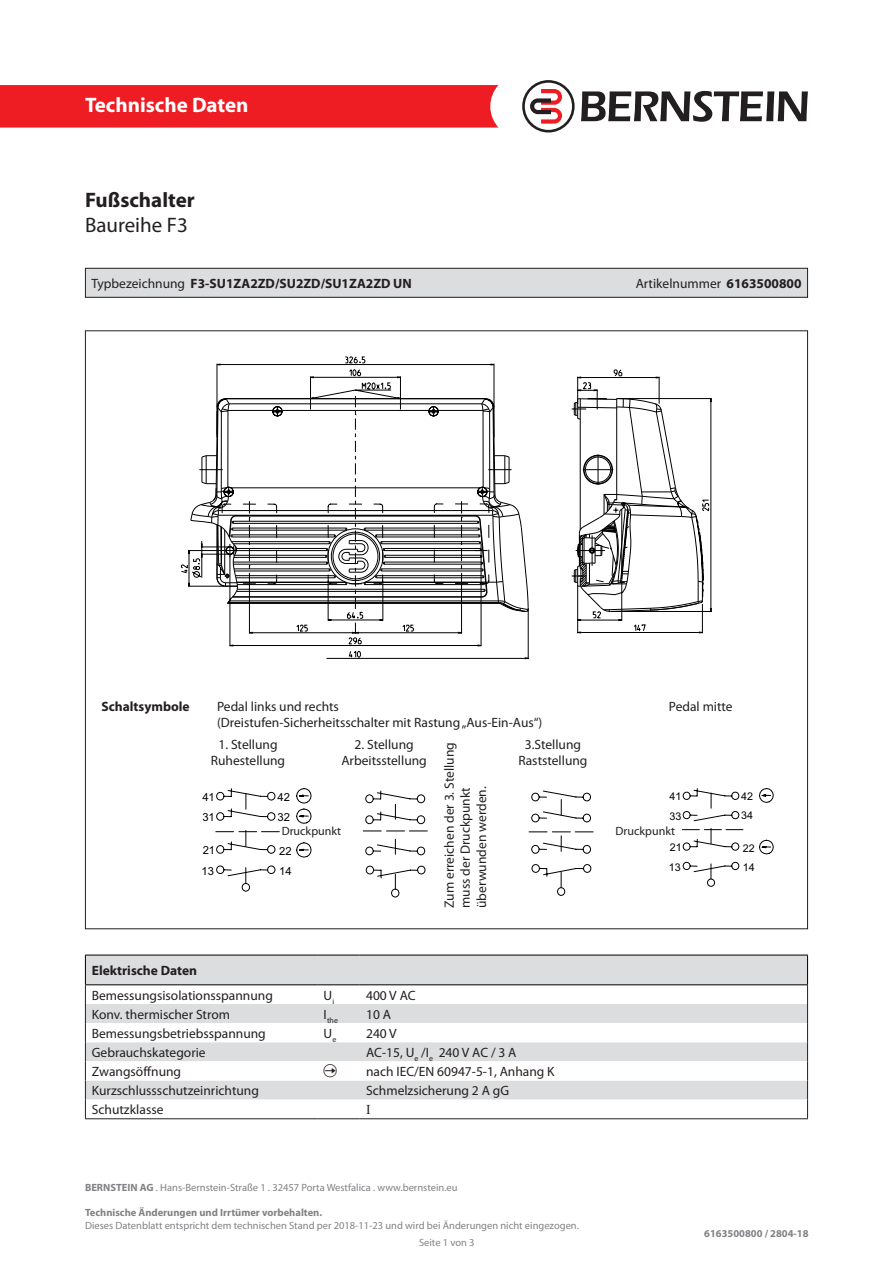
<style>
.page{position:relative;width:893px;height:1263px;background:#fff}
.page>*{position:absolute;margin:0;border:0;box-sizing:border-box;transform-origin:0 0}
.t1{font:700 21px "Myriad Pro";color:#fff}
.t2{font:700 21px "Myriad Pro";color:#231f20}
.t3{font:21px "Myriad Pro";color:#231f20}
.t4{font:13.5px/16.2px "Myriad Pro";color:#231f20;text-align:center}
.t5{font:700 13.5px "Myriad Pro";color:#231f20}
.t6{font:13.5px "Times New Roman";color:#231f20}
.t7{font:12px "Myriad Pro";color:#231f20}
.t8{font:11.1px/20.4px "Arial";color:#000001}
.t9{font:10.65px/19.4px "Arial";color:#000001}
.t10{font:10.5px "Myriad Pro";color:#808285}
.t11{font:700 10.5px "Myriad Pro";color:#808285}
.t12{font:7.8px "Myriad Pro";color:#231f20}
.s1{font-weight:400}
.s2{font-weight:700}
</style>
<div class="page">
<div style="left:0;top:85px;width:498px;height:43px;background:#ee1d23"></div>
<svg style="left:581px;top:91px;width:227px;height:31px"></svg>
<svg style="left:522px;top:80px;width:53px;height:53px"></svg>
<svg style="left:215px;top:788px;width:97px;height:104px"></svg>
<svg style="left:181px;top:356px;width:530px;height:303px"></svg>
<svg style="left:363px;top:790px;width:65px;height:107px"></svg>
<svg style="left:529px;top:790px;width:65px;height:106px"></svg>
<svg style="left:682px;top:788px;width:92px;height:99px"></svg>
<div style="left:85px;top:268px;width:722px;height:29px;background:#dcdddf"></div>
<div style="left:85px;top:268px;width:723px;height:30px;border:1px solid #231f20"></div>
<hr style="left:85px;top:1118px;width:232px;height:1px;background:#231f20">
<hr style="left:317px;top:1118px;width:43px;height:1px;background:#231f20">
<hr style="left:360px;top:1118px;width:448px;height:1px;background:#231f20">
<svg style="left:85px;top:955px;width:723px;height:163px"></svg>
<h1 class="t1" style="left:85px;top:91px;width:165px">Technische Daten</h1>
<p class="t2" style="left:85px;top:186px;width:111px">Fußschalter</p>
<p class="t3" style="left:85px;top:212px;width:104px">Baureihe F3</p>
<p class="t5" style="left:91px;top:274px;width:322px"><span class="s1">Typbezeichnung</span> F3-SU1ZA2ZD/SU2ZD/SU1ZA2ZD UN</p>
<p class="t4" style="left:636px;top:275px;width:167px">Artikelnummer <span class="s2">6163500800</span></p>
<p class="t5" style="left:101px;top:697px;width:90px">Schaltsymbole</p>
<p class="t4" style="left:217px;top:698px;width:327px;text-align:left">Pedal links und rechts<br>(Dreistufen-Sicherheitsschalter mit Rastung „Aus-Ein-Aus“)</p>
<p class="t4" style="left:669px;top:698px;width:65px">Pedal mitte</p>
<p class="t4" style="left:211px;top:736px;width:76px">1. Stellung<br>Ruhestellung</p>
<p class="t4" style="left:341px;top:736px;width:87px">2. Stellung<br>Arbeitsstellung</p>
<p class="t4" style="left:518px;top:736px;width:71px">3.Stellung<br>Raststellung</p>
<p class="t4" style="left:441px;top:908px;width:167px;text-align:left;rotate:-90deg">Zum erreichen der 3. Stellung muss der Druckpunkt überwunden werden.</p>
<p class="t8" style="left:202px;top:787px;width:14px">41<br>31</p>
<p class="t8" style="left:277px;top:787px;width:14px">42<br>32</p>
<p class="t7" style="left:282px;top:823px;width:61px">Druckpunkt</p>
<p class="t8" style="left:203px;top:840px;width:14px">21</p>
<p class="t8" style="left:279px;top:841px;width:14px">22</p>
<p class="t8" style="left:202px;top:861px;width:14px">13</p>
<p class="t8" style="left:279px;top:861px;width:14px">14</p>
<p class="t9" style="left:669px;top:787px;width:13px">41<br>33</p>
<p class="t9" style="left:741px;top:787px;width:13px">42<br>34</p>
<p class="t7" style="left:615px;top:823px;width:61px">Druckpunkt</p>
<p class="t9" style="left:670px;top:838px;width:13px">21</p>
<p class="t9" style="left:743px;top:838px;width:13px">22</p>
<p class="t9" style="left:669px;top:857px;width:13px">13</p>
<p class="t9" style="left:743px;top:857px;width:13px">14</p>
<p class="t5" style="left:92px;top:962px;width:107px">Elektrische Daten</p>
<p class="t4" style="left:92px;top:987px;width:183px">Bemessungsisolationsspannung</p>
<p class="t4" style="left:324px;top:987px;width:12px">U<sub>i</sub></p>
<p class="t4" style="left:366px;top:987px;width:51px">400 V AC</p>
<p class="t4" style="left:92px;top:1006px;width:140px">Konv. thermischer Strom</p>
<p class="t12" style="left:324px;top:1016px;width:16px"><sup>I</sup>the</p>
<p class="t4" style="left:366px;top:1006px;width:26px">10 A</p>
<p class="t4" style="left:92px;top:1025px;width:176px">Bemessungsbetriebsspannung</p>
<p class="t4" style="left:324px;top:1025px;width:14px">U<sub>e</sub></p>
<p class="t4" style="left:366px;top:1025px;width:32px">240 V</p>
<p class="t4" style="left:92px;top:1044px;width:115px">Gebrauchskategorie</p>
<p class="t4" style="left:366px;top:1044px;width:152px">AC-15, U<sub>e</sub> /I<sub>e</sub> 240 V AC / 3 A</p>
<p class="t4" style="left:92px;top:1063px;width:91px">Zwangsöffnung</p>
<p class="t4" style="left:366px;top:1063px;width:190px">nach IEC/EN 60947-5-1, Anhang K</p>
<p class="t4" style="left:92px;top:1082px;width:169px">Kurzschlussschutzeinrichtung</p>
<p class="t4" style="left:366px;top:1082px;width:145px">Schmelzsicherung 2 A gG</p>
<p class="t4" style="left:92px;top:1101px;width:73px">Schutzklasse</p>
<p class="t6" style="left:366px;top:1100px;width:6px">I</p>
<p class="t10" style="left:85px;top:1181px;width:374px"><span class="s2">BERNSTEIN AG</span> . Hans-Bernstein-Straße 1 . 32457 Porta Westfalica . www.bernstein.eu</p>
<p class="t11" style="left:85px;top:1206px;width:239px">Technische Änderungen und Irrtümer vorbehalten.</p>
<p class="t10" style="left:85px;top:1219px;width:495px">Dieses Datenblatt entspricht dem technischen Stand per 2018-11-23 und wird bei Änderungen nicht eingezogen.</p>
<p class="t10" style="left:419px;top:1236px;width:57px">Seite 1 von 3</p>
<p class="t11" style="left:704px;top:1227px;width:106px">6163500800 / 2804-18</p>
</div>
